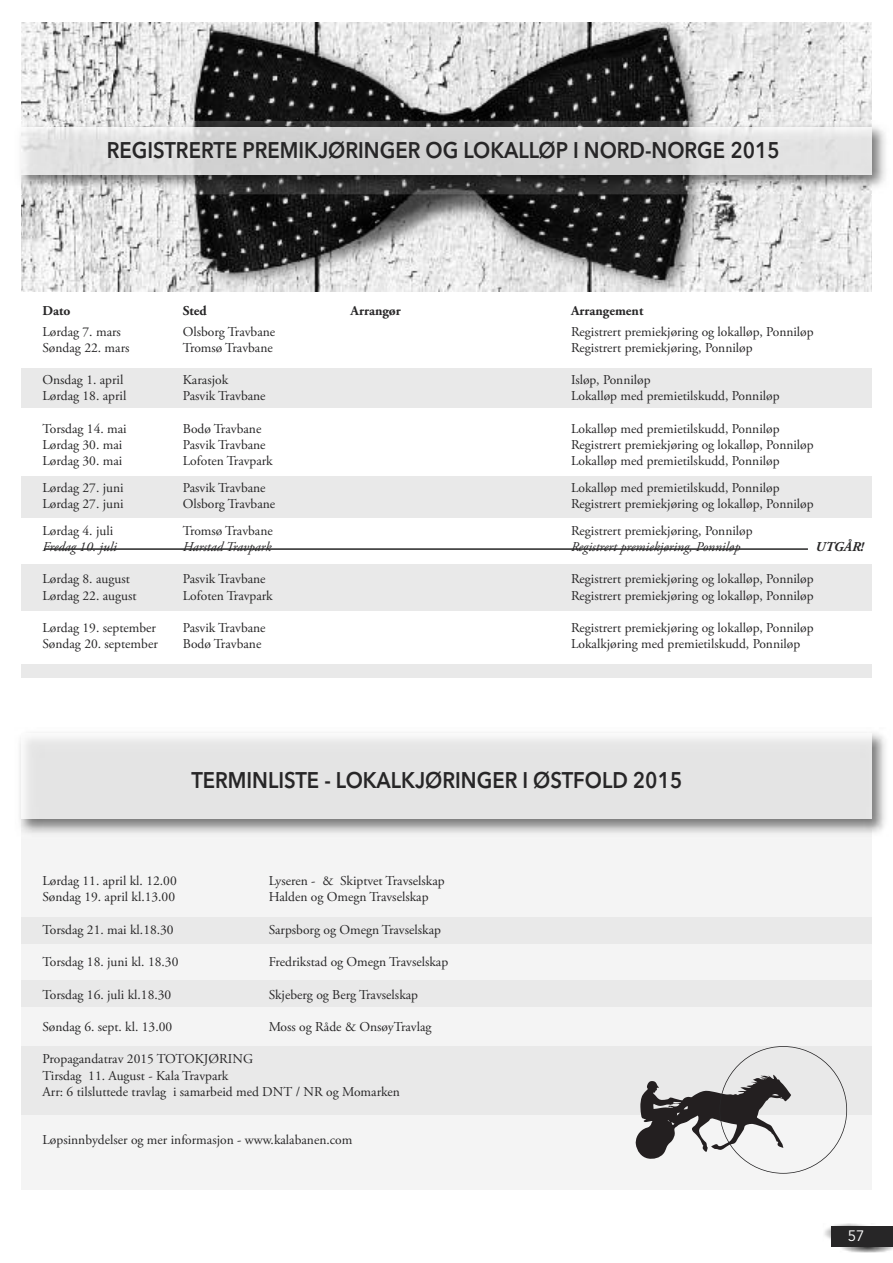
<style>
.page{position:relative;width:893px;height:1263px;background:#fff}
.page>*{position:absolute;margin:0;border:0;box-sizing:border-box;transform-origin:0 0}
.t1{font:600 22.5px "Avenir Next";color:#272627;scale:.9 1}
.t2{font:15px "Avenir";color:#fff}
.t3{font:13.5px/16.2px "Adobe Garamond Pro";color:#272627}
.t4{font:italic 13.5px "Adobe Garamond Pro";color:#272627}
.t5{font:700 13.5px "Adobe Garamond Pro";color:#272627}
.t6{font:italic 700 13.5px "Adobe Garamond Pro";color:#272627}
</style>
<div class="page">
<img style="left:841px;top:1247px;width:52px;height:5px">
<img style="left:824px;top:1223px;width:52px;height:16px">
<div style="left:831px;top:1227px;width:62px;height:20px;background:#272627"></div>
<div style="left:21px;top:733px;width:851px;height:456px;background:#f4f4f4"></div>
<img style="left:21px;top:22px;width:851px;height:269px">
<img style="left:21px;top:121px;width:865px;height:73px">
<img style="left:21px;top:128px;width:851px;height:47px">
<div style="left:21px;top:368px;width:851px;height:39px;background:#e9e9e9"></div>
<div style="left:21px;top:476px;width:851px;height:42px;background:#e9e9e9"></div>
<div style="left:21px;top:565px;width:851px;height:46px;background:#e9e9e9"></div>
<div style="left:21px;top:664px;width:851px;height:14px;background:#e9e9e9"></div>
<img style="left:19px;top:733px;width:866px;height:100px">
<img style="left:21px;top:734px;width:851px;height:99px">
<div style="left:21px;top:917px;width:851px;height:27px;background:#e9e9e9"></div>
<div style="left:21px;top:1046px;width:851px;height:68px;background:#e9e9e9"></div>
<div style="left:21px;top:980px;width:851px;height:27px;background:#e9e9e9"></div>
<svg style="left:636px;top:1075px;width:155px;height:84px"></svg>
<hr style="left:44px;top:548px;width:764px;height:2px;background:#272627">
<h1 class="t1" style="left:107px;top:131px;width:749px">REGISTRERTE PREMIKJØRINGER OG LOKALLØP I NORD-NORGE 2015</h1>
<p class="t5" style="left:43px;top:305px;width:29px">Dato</p>
<p class="t5" style="left:183px;top:305px;width:25px">Sted</p>
<p class="t5" style="left:351px;top:305px;width:52px">Arrangør</p>
<p class="t5" style="left:571px;top:305px;width:74px">Arrangement</p>
<p class="t3" style="left:43px;top:324px;width:80px">Lørdag 7. mars</p>
<p class="t3" style="left:183px;top:324px;width:94px">Olsborg Travbane</p>
<p class="t3" style="left:571px;top:324px;width:244px">Registrert premiekjøring og lokalløp, Ponniløp</p>
<p class="t3" style="left:43px;top:341px;width:88px">Søndag 22. mars</p>
<p class="t3" style="left:183px;top:341px;width:91px">Tromsø Travbane</p>
<p class="t3" style="left:571px;top:341px;width:183px">Registrert premiekjøring, Ponniløp</p>
<p class="t3" style="left:43px;top:373px;width:82px">Onsdag 1. april</p>
<p class="t3" style="left:183px;top:373px;width:47px">Karasjok</p>
<p class="t3" style="left:571px;top:373px;width:81px">Isløp, Ponniløp</p>
<p class="t3" style="left:43px;top:389px;width:85px">Lørdag 18. april</p>
<p class="t3" style="left:183px;top:389px;width:84px">Pasvik Travbane</p>
<p class="t3" style="left:571px;top:389px;width:210px">Lokalløp med premietilskudd, Ponniløp</p>
<p class="t3" style="left:43px;top:422px;width:86px">Torsdag 14. mai</p>
<p class="t3" style="left:183px;top:422px;width:80px">Bodø Travbane</p>
<p class="t3" style="left:571px;top:422px;width:210px">Lokalløp med premietilskudd, Ponniløp</p>
<p class="t3" style="left:43px;top:438px;width:81px">Lørdag 30. mai</p>
<p class="t3" style="left:183px;top:438px;width:84px">Pasvik Travbane</p>
<p class="t3" style="left:571px;top:438px;width:244px">Registrert premiekjøring og lokalløp, Ponniløp</p>
<p class="t3" style="left:43px;top:454px;width:81px">Lørdag 30. mai</p>
<p class="t3" style="left:183px;top:454px;width:91px">Lofoten Travpark</p>
<p class="t3" style="left:571px;top:454px;width:210px">Lokalløp med premietilskudd, Ponniløp</p>
<p class="t3" style="left:43px;top:481px;width:83px">Lørdag 27. juni</p>
<p class="t3" style="left:183px;top:481px;width:84px">Pasvik Travbane</p>
<p class="t3" style="left:571px;top:481px;width:210px">Lokalløp med premietilskudd, Ponniløp</p>
<p class="t3" style="left:43px;top:497px;width:83px">Lørdag 27. juni</p>
<p class="t3" style="left:183px;top:497px;width:94px">Olsborg Travbane</p>
<p class="t3" style="left:571px;top:497px;width:244px">Registrert premiekjøring og lokalløp, Ponniløp</p>
<p class="t3" style="left:43px;top:524px;width:72px">Lørdag 4. juli</p>
<p class="t3" style="left:183px;top:524px;width:91px">Tromsø Travbane</p>
<p class="t3" style="left:571px;top:524px;width:183px">Registrert premiekjøring, Ponniløp</p>
<p class="t4" style="left:43px;top:541px;width:76px">Fredag 10. juli</p>
<p class="t4" style="left:183px;top:541px;width:90px">Harstad Travpark</p>
<p class="t4" style="left:571px;top:541px;width:171px">Registrert premiekjøring, Ponniløp</p>
<p class="t6" style="left:815px;top:541px;width:50px">UTGÅR!</p>
<p class="t3" style="left:43px;top:572px;width:89px">Lørdag 8. august</p>
<p class="t3" style="left:183px;top:572px;width:84px">Pasvik Travbane</p>
<p class="t3" style="left:571px;top:572px;width:244px">Registrert premiekjøring og lokalløp, Ponniløp</p>
<p class="t3" style="left:43px;top:588px;width:96px">Lørdag 22. august</p>
<p class="t3" style="left:183px;top:588px;width:91px">Lofoten Travpark</p>
<p class="t3" style="left:571px;top:588px;width:244px">Registrert premiekjøring og lokalløp, Ponniløp</p>
<p class="t3" style="left:43px;top:621px;width:115px">Lørdag 19. september</p>
<p class="t3" style="left:183px;top:621px;width:84px">Pasvik Travbane</p>
<p class="t3" style="left:571px;top:621px;width:244px">Registrert premiekjøring og lokalløp, Ponniløp</p>
<p class="t3" style="left:43px;top:637px;width:117px">Søndag 20. september</p>
<p class="t3" style="left:183px;top:637px;width:80px">Bodø Travbane</p>
<p class="t3" style="left:571px;top:637px;width:231px">Lokalkjøring med premietilskudd, Ponniløp</p>
<h1 class="t1" style="left:191px;top:761px;width:547px">TERMINLISTE - LOKALKJØRINGER I ØSTFOLD 2015</h1>
<p class="t3" style="left:43px;top:874px;width:136px">Lørdag 11. april kl. 12.00</p>
<p class="t3" style="left:269px;top:874px;width:178px">Lyseren - &amp; Skiptvet Travselskap</p>
<p class="t3" style="left:43px;top:890px;width:134px">Søndag 19. april kl.13.00</p>
<p class="t3" style="left:269px;top:890px;width:161px">Halden og Omegn Travselskap</p>
<p class="t3" style="left:43px;top:923px;width:133px">Torsdag 21. mai kl.18.30</p>
<p class="t3" style="left:269px;top:923px;width:174px">Sarpsborg og Omegn Travselskap</p>
<p class="t3" style="left:43px;top:955px;width:137px">Torsdag 18. juni kl. 18.30</p>
<p class="t3" style="left:269px;top:955px;width:181px">Fredrikstad og Omegn Travselskap</p>
<p class="t3" style="left:43px;top:987px;width:130px">Torsdag 16. juli kl.18.30</p>
<p class="t3" style="left:269px;top:987px;width:151px">Skjeberg og Berg Travselskap</p>
<p class="t3" style="left:43px;top:1020px;width:131px">Søndag 6. sept. kl. 13.00</p>
<p class="t3" style="left:269px;top:1020px;width:164px">Moss og Råde &amp; OnsøyTravlag</p>
<p class="t3" style="left:43px;top:1052px;width:359px">Propagandatrav 2015 TOTOKJØRING<br>Tirsdag 11. August - Kala Travpark<br>Arr: 6 tilsluttede travlag i samarbeid med DNT / NR og Momarken</p>
<p class="t3" style="left:43px;top:1133px;width:311px">Løpsinnbydelser og mer informasjon - www.kalabanen.com</p>
<p class="t2" style="left:848px;top:1227px;width:18px">57</p>
</div>
